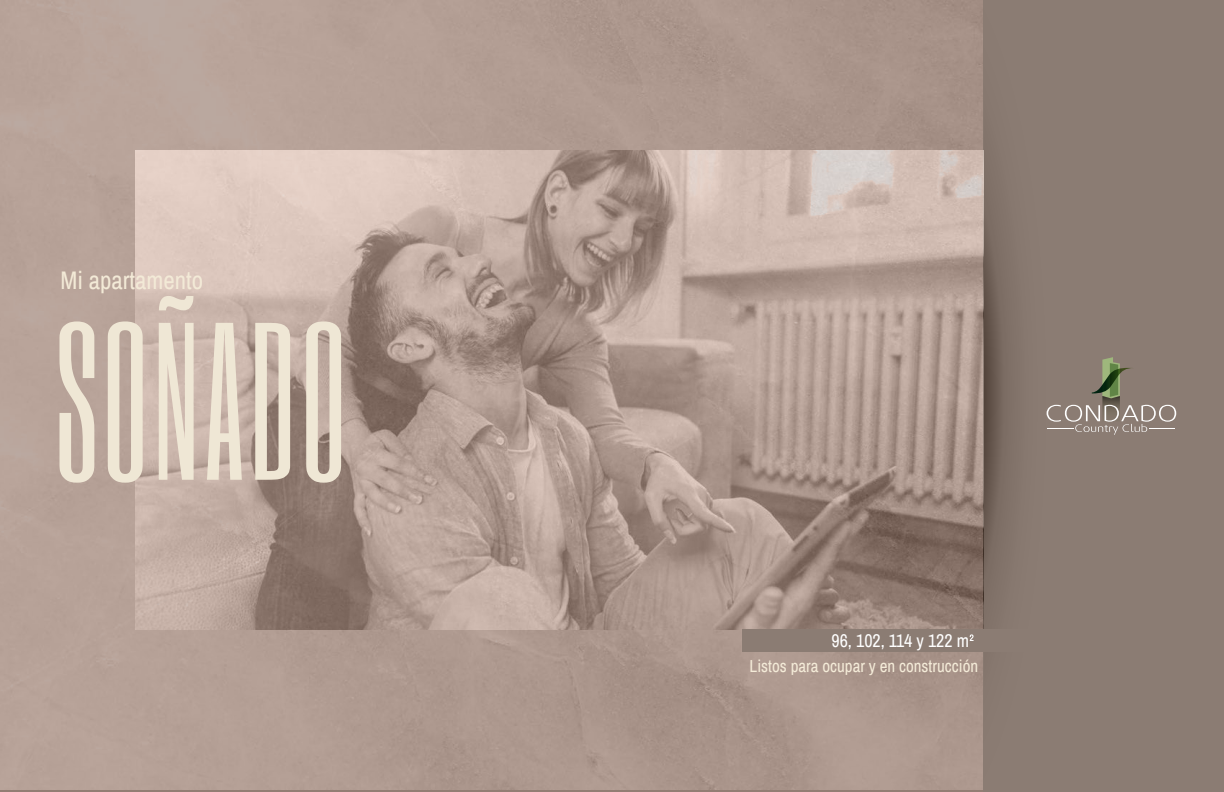
<style>
.page{position:relative;width:1224px;height:792px;background:#fff}
.page>*{position:absolute;margin:0;border:0;box-sizing:border-box;transform-origin:0 0}
.t1{font:186px "Six Caps";letter-spacing:.025em;color:#efe7d5}
.t2{font:24.8px "Archivo Narrow";color:#f3ead7}
.t3{font:18px "Archivo Narrow";color:#fff}
.t4{font:17px "Archivo Narrow";color:#f4ebd8}
</style>
<div class="page">
<div style="left:657px;top:0;width:567px;height:792px;background:#8b7c73"></div>
<img style="left:0;top:0;width:983px;height:789px">
<svg style="left:983px;top:150px;width:64px;height:479px"></svg>
<div style="left:742px;top:630px;width:291px;height:22px;background:#8b7c73"></div>
<svg style="left:970px;top:634px;width:4px;height:7px"></svg>
<svg style="left:1092px;top:357px;width:39px;height:39px"></svg>
<svg style="left:1102px;top:396px;width:18px;height:9px"></svg>
<svg style="left:1047px;top:405px;width:129px;height:30px"></svg>
<h2 class="t2" style="left:61px;top:263px;width:144px">Mi apartamento</h2>
<h1 class="t1" style="left:57px;top:273px;width:292px">SOÑADO</h1>
<p class="t3" style="left:832px;top:628px;width:139px">96, 102, 114 y 122 m</p>
<p class="t4" style="left:750px;top:655px;width:230px">Listos para ocupar y en construcción</p>
</div>
